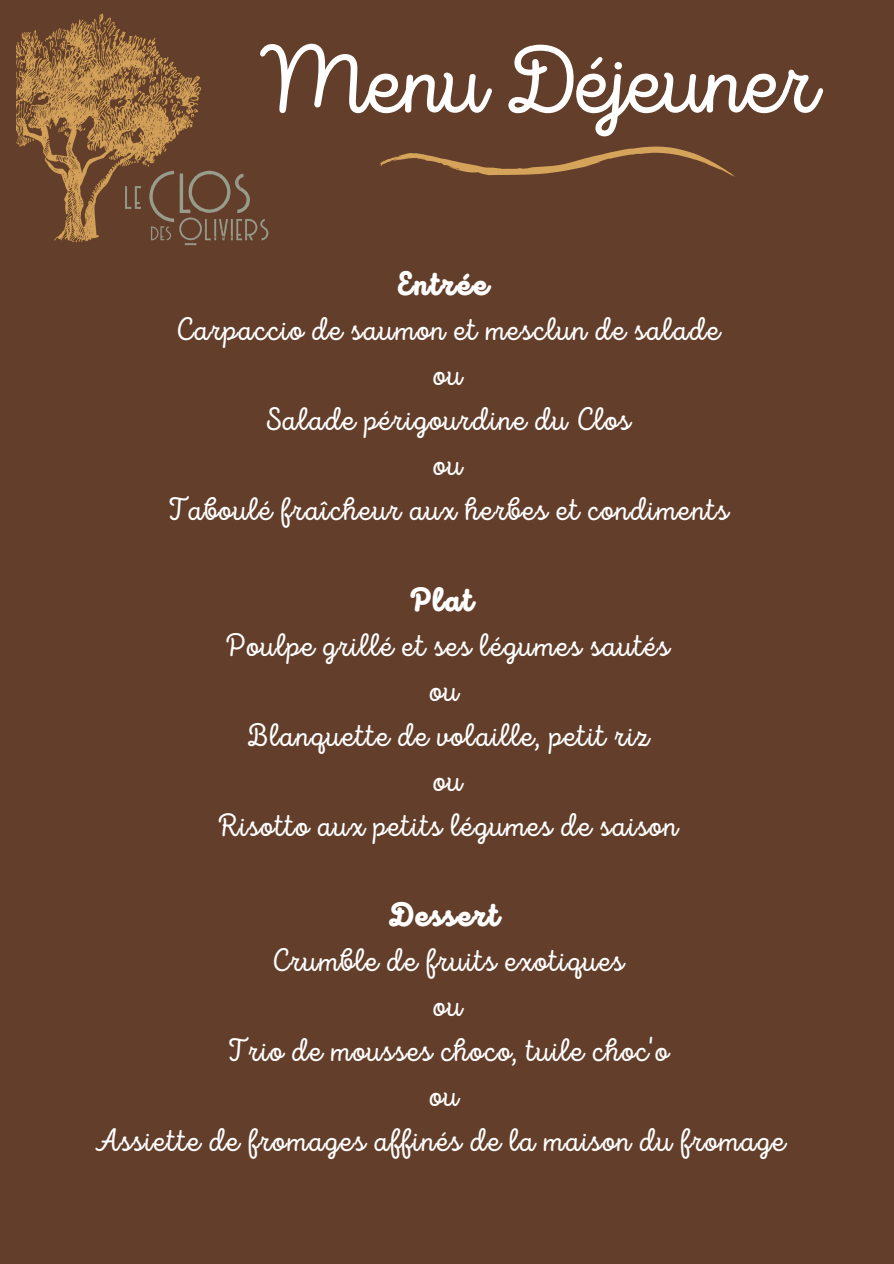
<style>
.page{position:relative;width:894px;height:1264px;background:#fff}
.page>*{position:absolute;margin:0;border:0;box-sizing:border-box;transform-origin:0 0}
.t1{font:95.4px "Intro Script";color:#fff}
.t2{font:32.4px "Intro Script";letter-spacing:.045em;color:#fff}
.t3{font:900 32.4px "Intro Script";letter-spacing:.045em;color:#fff}
</style>
<div class="page">
<div style="left:0;top:0;width:893px;height:1263px;background:#633e2a"></div>
<svg style="left:379px;top:146px;width:356px;height:31px"></svg>
<img style="left:16px;top:13px;width:253px;height:233px">
<p class="t1" style="left:257px;top:42px;width:559px">Menu Déjeuner</p>
<p class="t3" style="left:395px;top:271px;width:95px">Entrée</p>
<p class="t2" style="left:175px;top:316px;width:545px">Carpaccio de saumon et mesclun de salade</p>
<p class="t2" style="left:433px;top:361px;width:30px">ou</p>
<p class="t2" style="left:265px;top:406px;width:366px">Salade périgourdine du Clos</p>
<p class="t2" style="left:433px;top:451px;width:30px">ou</p>
<p class="t2" style="left:167px;top:496px;width:562px">Taboulé fraîcheur aux herbes et condiments</p>
<p class="t3" style="left:411px;top:586px;width:64px">Plat</p>
<p class="t2" style="left:226px;top:631px;width:444px">Poulpe grillé et ses légumes sautés</p>
<p class="t2" style="left:429px;top:676px;width:30px">ou</p>
<p class="t2" style="left:246px;top:721px;width:403px">Blanquette de volaille, petit riz</p>
<p class="t2" style="left:433px;top:766px;width:30px">ou</p>
<p class="t2" style="left:217px;top:812px;width:460px">Risotto aux petits légumes de saison</p>
<p class="t3" style="left:387px;top:902px;width:114px">Dessert</p>
<p class="t2" style="left:271px;top:947px;width:353px">Crumble de fruits exotiques</p>
<p class="t2" style="left:433px;top:992px;width:30px">ou</p>
<p class="t2" style="left:226px;top:1037px;width:442px">Trio de mousses choco, tuile choc'o</p>
<p class="t2" style="left:429px;top:1082px;width:30px">ou</p>
<p class="t2" style="left:94px;top:1127px;width:691px">Assiette de fromages affinés de la maison du fromage</p>
</div>
